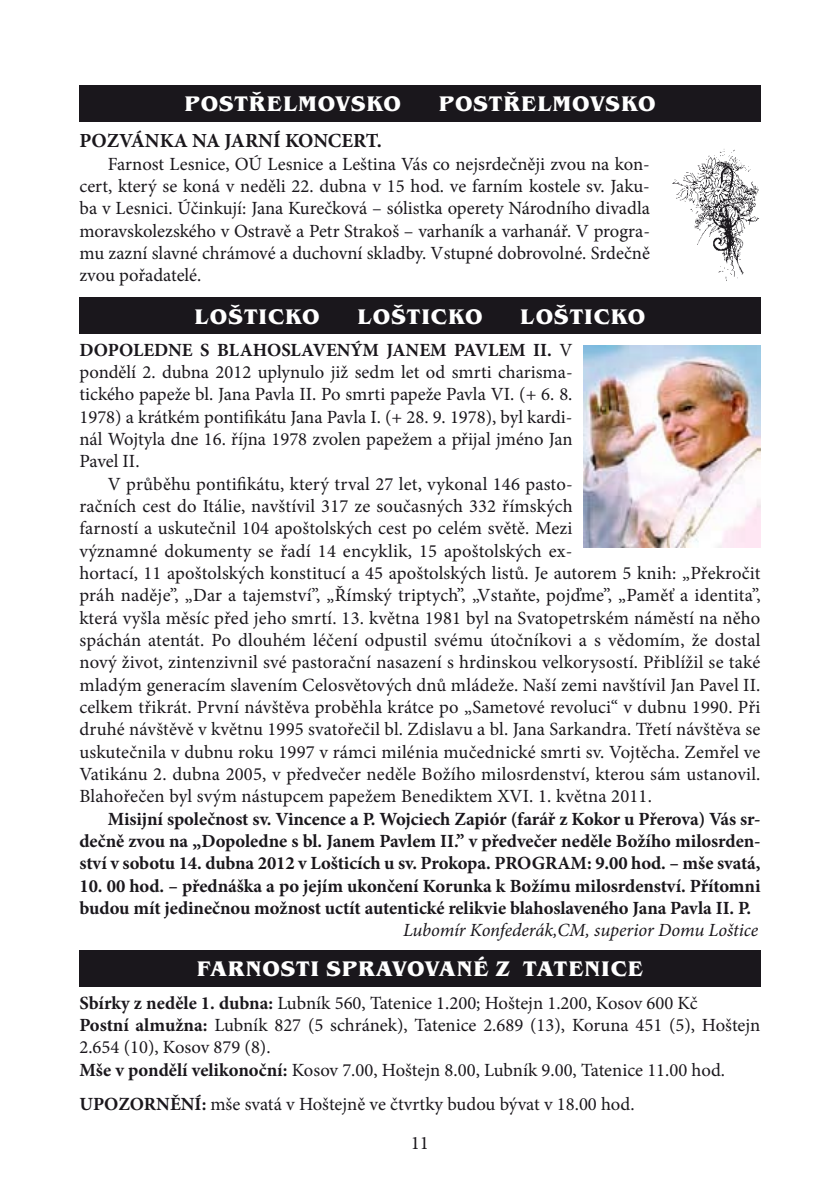
<style>
.page{position:relative;width:840px;height:1191px;background:#fff}
.page>*{position:absolute;margin:0;border:0;box-sizing:border-box;transform-origin:0 0}
.t1{font:700 21.8px "Benguiat Itc TOT";letter-spacing:.045em;color:#fff}
.t2{font:700 20px "Minion Pro";letter-spacing:-.025em;color:#1a171c}
.t3{font:19px "Minion Pro";color:#1a171c}
.t4{font:18.6px/22.4px "Minion Pro";letter-spacing:.005em;color:#1a171c;text-align:justify}
.t5{font:700 18.6px/22.4px "Minion Pro";letter-spacing:-.005em;color:#1a171c;text-align:justify}
.t6{font:italic 18.6px "Minion Pro";letter-spacing:-.01em;color:#1a171c}
.s1{font-weight:700}
</style>
<div class="page">
<div style="left:79px;top:85px;width:681px;height:36px;background:#1a171c"></div>
<div style="left:79px;top:297px;width:681px;height:36px;background:#1a171c"></div>
<div style="left:79px;top:950px;width:681px;height:36px;background:#1a171c"></div>
<img style="left:672px;top:149px;width:87px;height:132px">
<img style="left:583px;top:346px;width:177px;height:201px">
<p class="t1" style="left:184px;top:91px;width:218px">POSTŘELMOVSKO</p>
<p class="t1" style="left:438px;top:91px;width:218px">POSTŘELMOVSKO</p>
<p class="t2" style="left:79px;top:127px;width:15px">POZVÁN</p>
<p class="t2" style="left:160px;top:127px;width:85px">KA NA JARNÍ</p>
<p class="t2" style="left:285px;top:127px;width:29px">KONC</p>
<p class="t2" style="left:341px;top:127px;width:42px">ERT.</p>
<p class="t4" style="left:79px;top:153px;width:571px;text-indent:28px">Farnost Lesnice, OÚ Lesnice a Leština Vás co nejsrdečněji zvou na kon&shy;cert, který se koná v neděli 22. dubna v 15 hod. ve farním kostele sv. Jaku&shy;ba v Lesnici. Účinkují: Jana Kurečková – sólistka operety Národního divadla moravskolezského v Ostravě a Petr Strakoš – varhaník a varhanář. V progra&shy;mu zazní slavné chrámové a duchovní skladby. Vstupné dobrovolné. Srdečně zvou pořadatelé.</p>
<p class="t1" style="left:194px;top:303px;width:127px">LOŠTICKO</p>
<p class="t1" style="left:357px;top:303px;width:127px">LOŠTICKO</p>
<p class="t1" style="left:520px;top:303px;width:127px">LOŠTICKO</p>
<p class="t5" style="left:79px;top:338px;width:28px">DOPOL</p>
<p class="t5" style="left:143px;top:338px;width:99px">EDNE S BLAHOSLAV</p>
<p class="t5" style="left:326px;top:338px;width:26px">ENÝM</p>
<p class="t5" style="left:386px;top:338px;width:80px">JANEM PAVL</p>
<p class="t4" style="left:79px;top:339px;width:494px;text-indent:418px"><span class="s1">EM II.</span> V pondělí 2. dubna 2012 uplynulo již sedm let od smrti charisma&shy;tického papeže bl. Jana Pavla II. Po smrti papeže Pavla VI. (+ 6. 8.<br>1978) a krátkém pontifikátu Jana Pavla I. (+ 28. 9. 1978), byl kardi&shy;nál Wojtyla dne 16. října 1978 zvolen papežem a přijal jméno Jan Pavel II.</p>
<p class="t4" style="left:79px;top:472px;width:682px;text-align:left;text-indent:28px">V průběhu pontifikátu, který trval 27 let, vykonal 146 pasto-<br>račních cest do Itálie, navštívil 317 ze současných 332 římských<br>farností a uskutečnil 104 apoštolských cest po celém světě. Mezi<br>významné dokumenty se řadí 14 encyklik, 15 apoštolských ex-<br>hortací, 11 apoštolských konstitucí a 45 apoštolských listů. Je autorem 5 knih: „Překročit práh naděje”, „Dar a tajemství”, „Římský triptych”, „Vstaňte, pojďme”, „Paměť a identita”, která vyšla měsíc před jeho smrtí. 13. května 1981 byl na Svatopetrském náměstí na něho spáchán atentát. Po dlouhém léčení odpustil svému útočníkovi a s vědomím, že dostal nový život, zintenzivnil své pastorační nasazení s hrdinskou velkorysostí. Přiblížil se také mladým generacím slavením Celosvětových dnů mládeže. Naší zemi navštívil Jan Pavel II. celkem třikrát. První návštěva proběhla krátce po „Sametové revoluci“ v dubnu 1990. Při druhé návštěvě v květnu 1995 svatořečil bl. Zdislavu a bl. Jana Sarkandra. Třetí návštěva se uskutečnila v dubnu roku 1997 v rámci milénia mučednické smrti sv. Vojtěcha. Zemřel ve Vatikánu 2. dubna 2005, v předvečer neděle Božího milosrdenství, kterou sám ustanovil.<br>Blahořečen byl svým nástupcem papežem Benediktem XVI. 1. května 2011.</p>
<p class="t5" style="left:79px;top:807px;width:682px">Misijní společnost sv. Vincence a P. Wojciech Zapiór (farář z Kokor u Přerova) Vás sr&shy;dečně zvou na „Dopoledne s bl. Janem Pavlem II.” v předvečer neděle Božího milosrden&shy;ství v sobotu 14. dubna 2012 v Lošticích u sv. Prokopa. PRO</p>
<p class="t5" style="left:531px;top:852px;width:29px">GRAM</p>
<p class="t5" style="left:586px;top:852px;width:175px">: 9.00 hod. – mše svatá,</p>
<p class="t5" style="left:79px;top:874px;width:682px">10. 00 hod. – přednáška a po jejím ukončení Korunka k Božímu milosrdenství. Přítomni budou mít jedinečnou možnost uctít autentické relikvie blahoslaveného Jana Pavla II. P.</p>
<p class="t6" style="left:403px;top:917px;width:356px">Lubomír Konfederák,CM, superior Domu Loštice</p>
<p class="t1" style="left:197px;top:956px;width:447px">FARNOSTI SPRAVOVANÉ Z TATENICE</p>
<p class="t4" style="left:79px;top:991px;width:682px;text-align:left"><span class="s1">Sbírky z neděle 1. dubna:</span> Lubník 560, Tatenice 1.200; Hoštejn 1.200, Kosov 600 Kč<br><span class="s1">Postní almužna:</span> Lubník 827 (5 schránek), Tatenice 2.689 (13), Koruna 451 (5), Hoštejn 2.654 (10), Kosov 879 (8).<br><span class="s1">Mše v pondělí velikonoční:</span> Kosov 7.00, Hoštejn 8.00, Lubník 9.00, Tatenice 11.00 hod.</p>
<p class="t5" style="left:79px;top:1092px;width:27px">UPOZORNĚNÍ</p>
<p class="t4" style="left:201px;top:1092px;width:434px"><span class="s1">:</span> mše svatá v Hoštejně ve čtvrtky budou bývat v 18.00 hod.</p>
<p class="t3" style="left:410px;top:1130px;width:20px">11</p>
</div>
